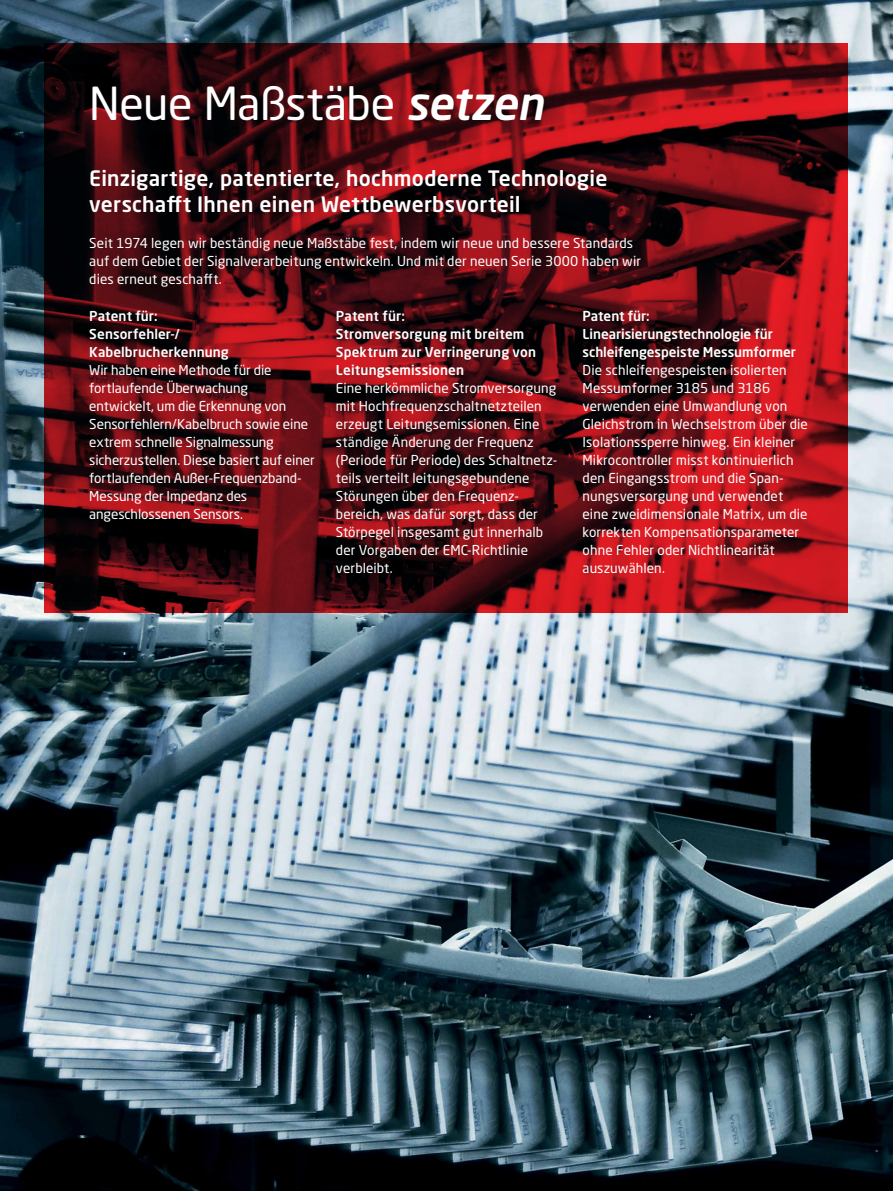
<style>
.page{position:relative;width:893px;height:1191px;background:#fff}
.page>*{position:absolute;margin:0;border:0;box-sizing:border-box;transform-origin:0 0}
.t1{font:45px "Neo Sans Pro";letter-spacing:-.005em;color:#fff}
.t2{font:500 21px/25.5px "Neo Sans Pro";letter-spacing:.01em;color:#fff}
.t3{font:13.5px/18px "Neo Sans Pro";letter-spacing:.005em;color:#fff}
.t4{font:500 13.5px/18px "Neo Sans Pro";letter-spacing:.005em;color:#fff}
.s1{font-weight:500;font-style:italic}
</style>
<div class="page">
<img style="left:0;top:0;width:893px;height:1191px">
<svg style="left:45px;top:43px;width:803px;height:569px;background:#5e0d13"></svg>
<h1 class="t1" style="left:89px;top:75px;width:456px">Neue Maßstäbe <span class="s1">setzen</span></h1>
<h2 class="t2" style="left:89px;top:165px;width:520px">Einzigartige, patentierte, hochmoderne Technologie verschafft Ihnen einen Wettbewerbsvorteil</h2>
<p class="t3" style="left:89px;top:233px;width:553px">Seit 1974 legen wir beständig neue Maßstäbe fest, indem wir neue und bessere Standards auf dem Gebiet der Signalverarbeitung entwickeln. Und mit der neuen Serie 3000 haben wir dies erneut geschafft.</p>
<p class="t4" style="left:89px;top:306px;width:141px">Patent für:<br>Sensorfehler-/<br>Kabelbrucherkennung</p>
<p class="t3" style="left:89px;top:361px;width:227px">Wir haben eine Methode für die fortlaufende Überwachung entwickelt, um die Erkennung von<br>Sensorfehlern/Kabelbruch sowie eine extrem schnelle Signalmessung sicherzustellen. Diese basiert auf einer fortlaufenden Außer-Frequenzband-<br>Messung der Impedanz des angeschlossenen Sensors.</p>
<p class="t4" style="left:583px;top:306px;width:215px">Patent für:<br>Linearisierungstechnologie für schleifengespeiste Messumformer</p>
<p class="t3" style="left:583px;top:360px;width:227px">Die schleifengespeisten isolierten Messumformer 3185 und 3186 verwenden eine Umwandlung von Gleichstrom in Wechselstrom über die Isolationssperre hinweg. Ein kleiner Mikrocontroller misst kontinuierlich den Eingangsstrom und die Span&shy;nungsversorgung und verwendet eine zweidimensionale Matrix, um die korrekten Kompensationsparameter ohne Fehler oder Nichtlinearität auszuwählen.</p>
<p class="t4" style="left:336px;top:306px;width:202px">Patent für:<br>Stromversorgung mit breitem<br>Spektrum zur Verringerung von<br>Leitungsemissionen</p>
<p class="t3" style="left:336px;top:378px;width:223px">Eine herkömmliche Stromversorgung mit Hochfrequenzschaltnetzteilen erzeugt Leitungsemissionen. Eine ständige Änderung der Frequenz (Periode für Periode) des Schaltnetz&shy;teils verteilt leitungsgebundene<br>Störungen über den Frequenz&shy;bereich, was dafür sorgt, dass der<br>Störpegel insgesamt gut innerhalb der Vorgaben der EMC-Richtlinie verbleibt.</p>
</div>
